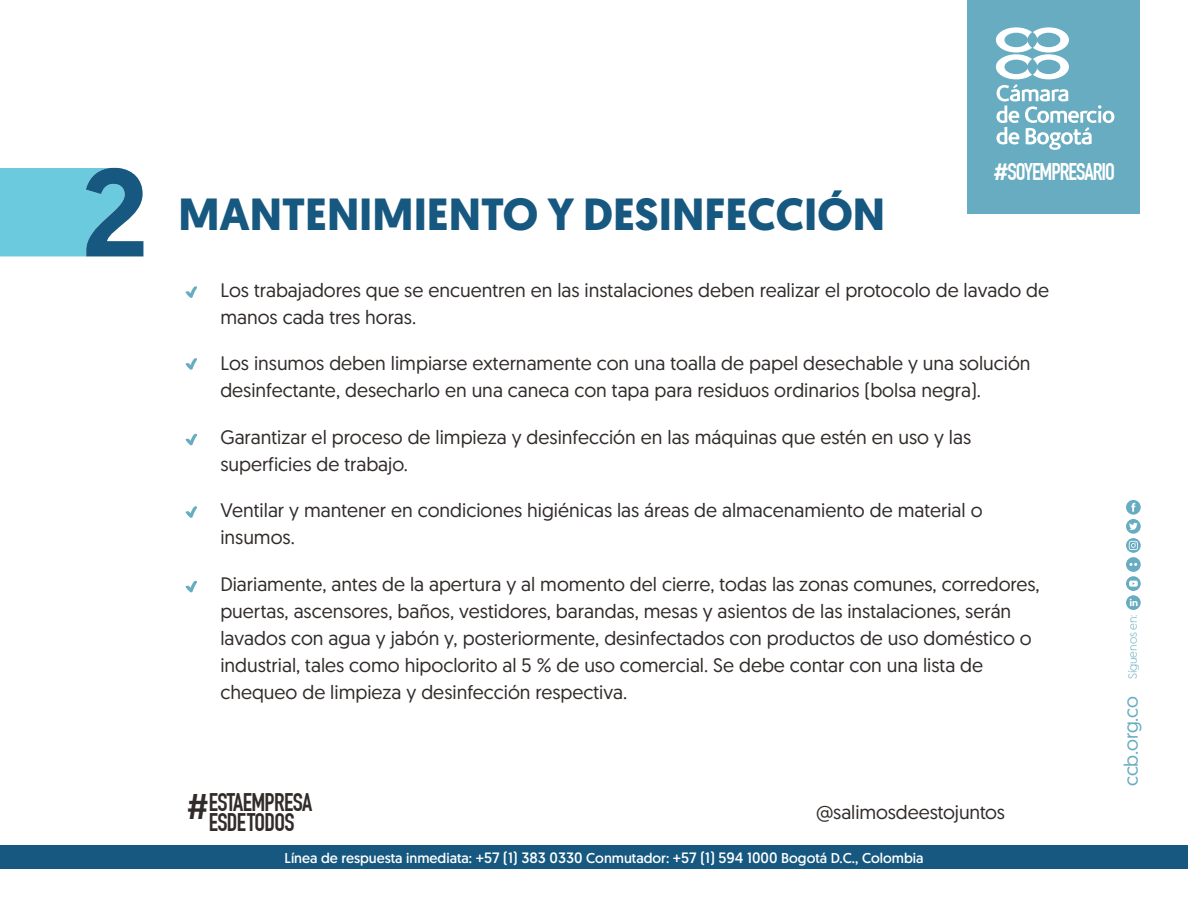
<style>
.page{position:relative;width:1188px;height:918px;background:#fff}
.page>*{position:absolute;margin:0;border:0;box-sizing:border-box;transform-origin:0 0}
.t1{font:700 45px "Geomanist";color:#165880}
.t2{font:700 24.9px/19.5px "DIN Condensed";letter-spacing:-.025em;color:#312c2a;text-align:center}
.t3{font:700 23.7px "DIN Condensed";letter-spacing:-.045em;color:#fff}
.t4{font:19.5px/27px "Geomanist";color:#312c2a}
.t5{font:19.5px "Geomanist";letter-spacing:-.015em;color:#67acc0}
.t6{font:14.25px "Geomanist";color:#fff}
.t7{font:300 11.85px "Geomanist";color:#67acc0}
.s1{font-family:"Geomanist";font-weight:500}
.s2{font-family:"DIN Pro";font-weight:500;font-size:34.95px}
.s3{font-size:15px}
</style>
<div class="page">
<svg style="left:0;top:168px;width:143px;height:88px;background:#62b4cb"></svg>
<div style="left:967px;top:0;width:173px;height:214px;background:#67acc0"></div>
<svg style="left:996px;top:27px;width:118px;height:123px"></svg>
<svg style="left:1126px;top:500px;width:15px;height:110px"></svg>
<div style="left:0;top:845px;width:1188px;height:24px;background:#165880"></div>
<svg style="left:186px;top:286px;width:11px;height:12px"></svg>
<svg style="left:186px;top:358px;width:11px;height:12px"></svg>
<svg style="left:186px;top:506px;width:11px;height:12px"></svg>
<svg style="left:186px;top:433px;width:11px;height:13px"></svg>
<svg style="left:186px;top:580px;width:11px;height:13px"></svg>
<h1 class="t1" style="left:178px;top:184px;width:708px">MANTENIMIENTO Y DESINFECCIÓN</h1>
<p class="t3" style="left:993px;top:158px;width:123px"><span class="s1">#</span>SOYEMPRESARIO</p>
<p class="t4" style="left:220px;top:276px;width:830px">Los trabajadores que se encuentren en las instalaciones deben realizar el protocolo de lavado de manos cada tres horas.</p>
<p class="t4" style="left:220px;top:349px;width:812px">Los insumos deben limpiarse externamente con una toalla de papel desechable y una solución desinfectante, desecharlo en una caneca con tapa para residuos ordinarios (bolsa negra).</p>
<p class="t4" style="left:220px;top:423px;width:752px">Garantizar el proceso de limpieza y desinfección en las máquinas que estén en uso y las superficies de trabajo.</p>
<p class="t4" style="left:220px;top:496px;width:764px">Ventilar y mantener en condiciones higiénicas las áreas de almacenamiento de material o insumos.</p>
<p class="t4" style="left:220px;top:570px;width:821px">Diariamente, antes de la apertura y al momento del cierre, todas las zonas comunes, corredores, puertas, ascensores, baños, vestidores, barandas, mesas y asientos de las instalaciones, serán lavados con agua y jabón y, posteriormente, desinfectados con productos de uso doméstico o industrial, tales como hipoclorito al 5 % de uso comercial. Se debe contar con una lista de chequeo de limpieza y desinfección respectiva.</p>
<p class="t2" style="left:186px;top:793px;width:128px"><span class="s2">#</span>ESTAEMPRESA<br>ESDETODOS</p>
<p class="t4" style="left:816px;top:798px;width:191px">@salimosdeestojuntos</p>
<p class="t6" style="left:285px;top:849px;width:641px">Línea de respuesta inmediata: <span class="s3">+57 (1) 383 0330</span> Conmutador: <span class="s3">+57 (1) 594 1000</span> Bogotá D.C., Colombia</p>
<p class="t7" style="left:1125px;top:679px;width:66px;rotate:-90deg">Síguenos en:</p>
<p class="t5" style="left:1118px;top:786px;width:92px;rotate:-90deg">ccb.org.co</p>
</div>
